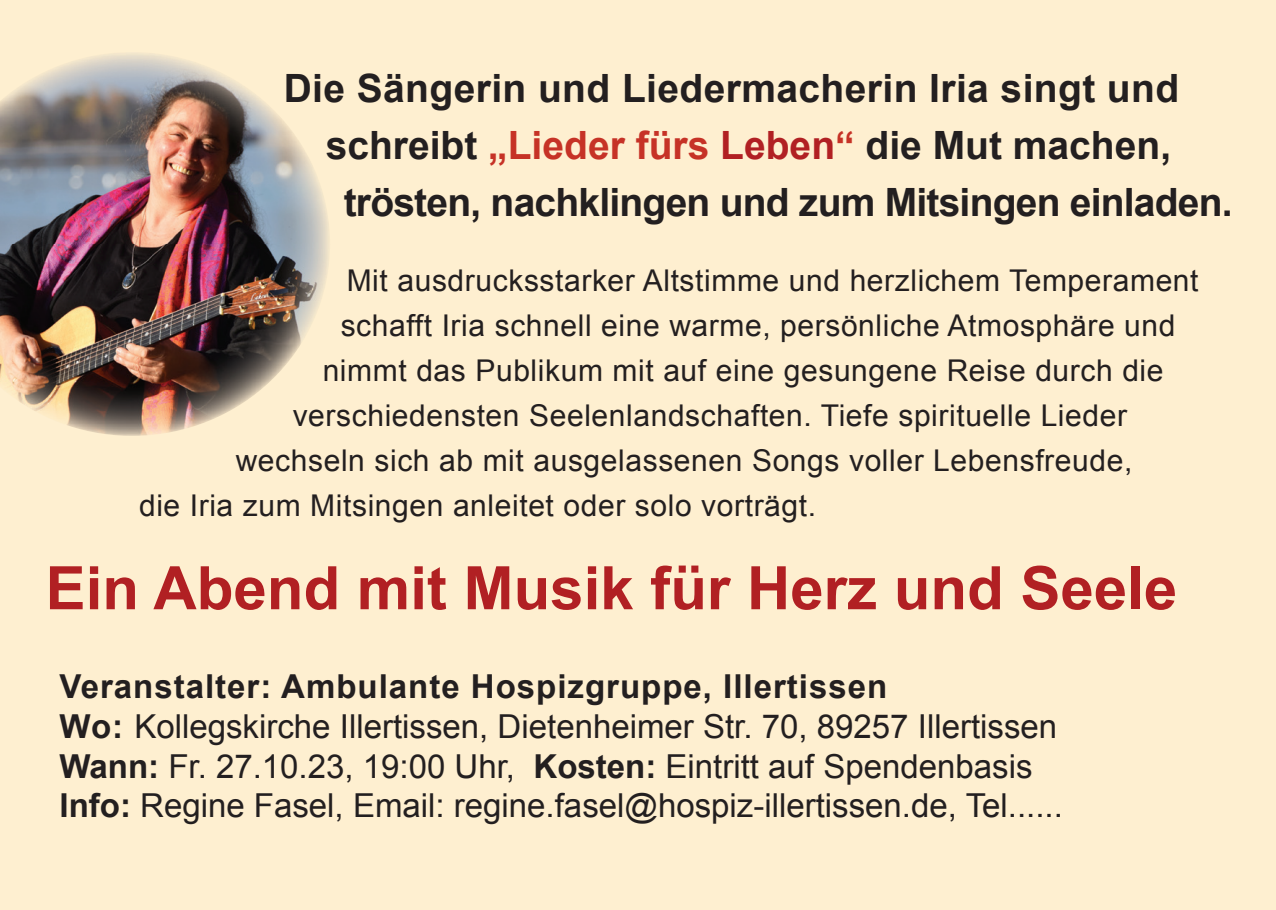
<style>
.page{position:relative;width:1276px;height:910px;background:#feefd0}
.page>*{position:absolute;margin:0;border:0;box-sizing:border-box;transform-origin:0 0}
.t1{font:700 60px "Arial";color:#b12023}
.t2{font:700 39px "Arial";color:#231f20}
.t3{font:700 39px "Arial";letter-spacing:-.02em;color:#231f20}
.t4{font:33px/39.6px "Arial";color:#231f20}
.t5{font:30px "Arial";letter-spacing:.02em;color:#231f20}
.s1{color:#c63226}
.s2{color:#b12023}
.s3{font-weight:700}
</style>
<div class="page">
<img style="left:0;top:53px;width:329px;height:383px">
<h2 class="t2" style="left:284px;top:63px;width:897px">Die Sängerin und Liedermacherin Iria singt und</h2>
<h2 class="t2" style="left:326px;top:120px;width:847px">schreibt <span class="s1">„Lieder fürs</span> <span class="s2">Leben</span><span class="s1">“</span> die Mut machen,</h2>
<h2 class="t3" style="left:344px;top:177px;width:890px">trösten, nachklingen und zum Mitsingen einladen.</h2>
<p class="t5" style="left:347px;top:261px;width:853px">Mit ausdrucksstarker Altstimme und herzlichem Temperament</p>
<p class="t5" style="left:341px;top:306px;width:836px">schafft Iria schnell eine warme, persönliche Atmosphäre und</p>
<p class="t5" style="left:323px;top:351px;width:842px">nimmt das Publikum mit auf eine gesungene Reise durch die</p>
<p class="t5" style="left:293px;top:396px;width:836px">verschiedensten Seelenlandschaften. Tiefe spirituelle Lieder</p>
<p class="t5" style="left:236px;top:441px;width:898px">wechseln sich ab mit ausgelassenen Songs voller Lebensfreude,</p>
<p class="t5" style="left:139px;top:486px;width:678px">die Iria zum Mitsingen anleitet oder solo vorträgt.</p>
<h1 class="t1" style="left:46px;top:549px;width:1133px">Ein Abend mit Musik für Herz und Seele</h1>
<p class="t4" style="left:60px;top:667px;width:1005px"><span class="s3">Veranstalter: Ambulante Hospizgruppe, Illertissen<br>Wo:</span> Kollegskirche Illertissen, Dietenheimer Str. 70, 89257 Illertissen <span class="s3">Wann:</span> Fr. 27.10.23, 19:00 Uhr, <span class="s3">Kosten:</span> Eintritt auf Spendenbasis <span class="s3">Info:</span> Regine Fasel, Email: regine.fasel@hospiz-illertissen.de, Tel......</p>
</div>
